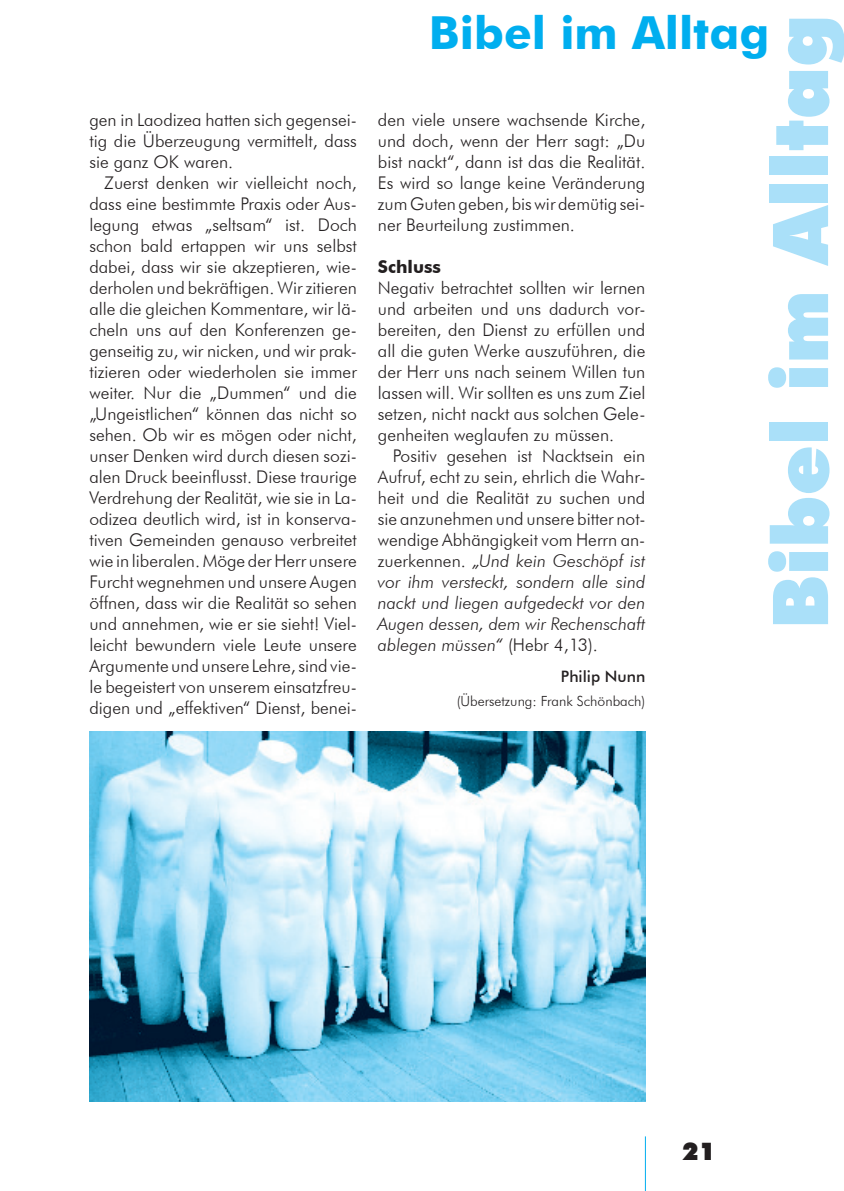
<style>
.page{position:relative;width:844px;height:1191px;background:#fff}
.page>*{position:absolute;margin:0;border:0;box-sizing:border-box;transform-origin:0 0}
.t1{font:900 77px "Futura BT";color:#aae0f9}
.t2{font:700 45.5px "Futura BT";color:#00aeef}
.t3{font:900 24.5px "Futura BT";color:#231f20}
.t4{font:300 17.5px/21px "Futura BT";color:#231f20;text-align:justify}
.t5{font:700 17.5px "Futura BT";color:#231f20}
.t6{font:500 15.75px "Futura BT";color:#231f20}
.t7{font:300 14px "Futura BT";color:#231f20}
.s1{font-style:italic}
</style>
<div class="page">
<hr style="left:644px;top:1136px;width:1px;height:55px;background:#00aeef">
<img style="left:89px;top:732px;width:556px;height:369px">
<p class="t4" style="left:89px;top:109px;width:269px">gen in Laodizea hatten sich gegensei&shy;tig die Überzeugung vermittelt, dass sie ganz OK waren.</p>
<p class="t4" style="left:89px;top:172px;width:269px;text-indent:15px">Zuerst denken wir vielleicht noch, dass eine bestimmte Praxis oder Aus&shy;legung etwas „seltsam“ ist. Doch schon bald ertappen wir uns selbst dabei, dass wir sie akzeptieren, wie&shy;derholen und bekräftigen. Wir zitieren alle die gleichen Kommentare, wir lä&shy;cheln uns auf den Konferenzen ge&shy;genseitig zu, wir nicken, und wir prak&shy;tizieren oder wiederholen sie immer weiter. Nur die „Dummen“ und die „Ungeistlichen“ können das nicht so sehen. Ob wir es mögen oder nicht, unser Denken wird durch diesen sozi&shy;alen Druck beeinflusst. Diese traurige Verdrehung der Realität, wie sie in La&shy;odizea deutlich wird, ist in konserva&shy;tiven Gemeinden genauso verbreitet wie in liberalen. Möge der Herr unsere Furcht wegnehmen und unsere Augen öffnen, dass wir die Realität so sehen und annehmen, wie er sie sieht! Viel&shy;leicht bewundern viele Leute unsere Argumente und unsere Lehre, sind vie&shy;le begeistert von unserem einsatzfreu&shy;digen und „effektiven“ Dienst, benei-</p>
<h2 class="t2" style="left:429px;top:6px;width:342px">Bibel im Alltag</h2>
<h1 class="t1" style="left:753px;top:629px;width:616px;rotate:-90deg">Bibel im Alltag</h1>
<p class="t4" style="left:378px;top:109px;width:269px">den viele unsere wachsende Kirche, und doch, wenn der Herr sagt: „Du bist nackt“, dann ist das die Realität.<br>Es wird so lange keine Veränderung zum Guten geben, bis wir demütig sei&shy;ner Beurteilung zustimmen.</p>
<p class="t5" style="left:378px;top:256px;width:65px">Schluss</p>
<p class="t4" style="left:378px;top:277px;width:269px">Negativ betrachtet sollten wir lernen und arbeiten und uns dadurch vor&shy;bereiten, den Dienst zu erfüllen und all die guten Werke auszuführen, die der Herr uns nach seinem Willen tun lassen will. Wir sollten es uns zum Ziel setzen, nicht nackt aus solchen Gele&shy;genheiten weglaufen zu müssen.</p>
<p class="t4" style="left:378px;top:445px;width:269px;text-indent:15px">Positiv gesehen ist Nacktsein ein Aufruf, echt zu sein, ehrlich die Wahr&shy;heit und die Realität zu suchen und sie anzunehmen und unsere bitter not&shy;wendige Abhängigkeit vom Herrn an&shy;zuerkennen. <span class="s1">„Und kein Geschöpf ist vor ihm versteckt, sondern alle sind nackt und liegen aufgedeckt vor den Augen dessen, dem wir Rechenschaft ablegen müssen“</span> (Hebr 4,13).</p>
<p class="t6" style="left:561px;top:666px;width:86px">Philip Nunn</p>
<p class="t7" style="left:456px;top:692px;width:190px">(Übersetzung: Frank Schönbach)</p>
<h3 class="t3" style="left:682px;top:1136px;width:35px">21</h3>
</div>
